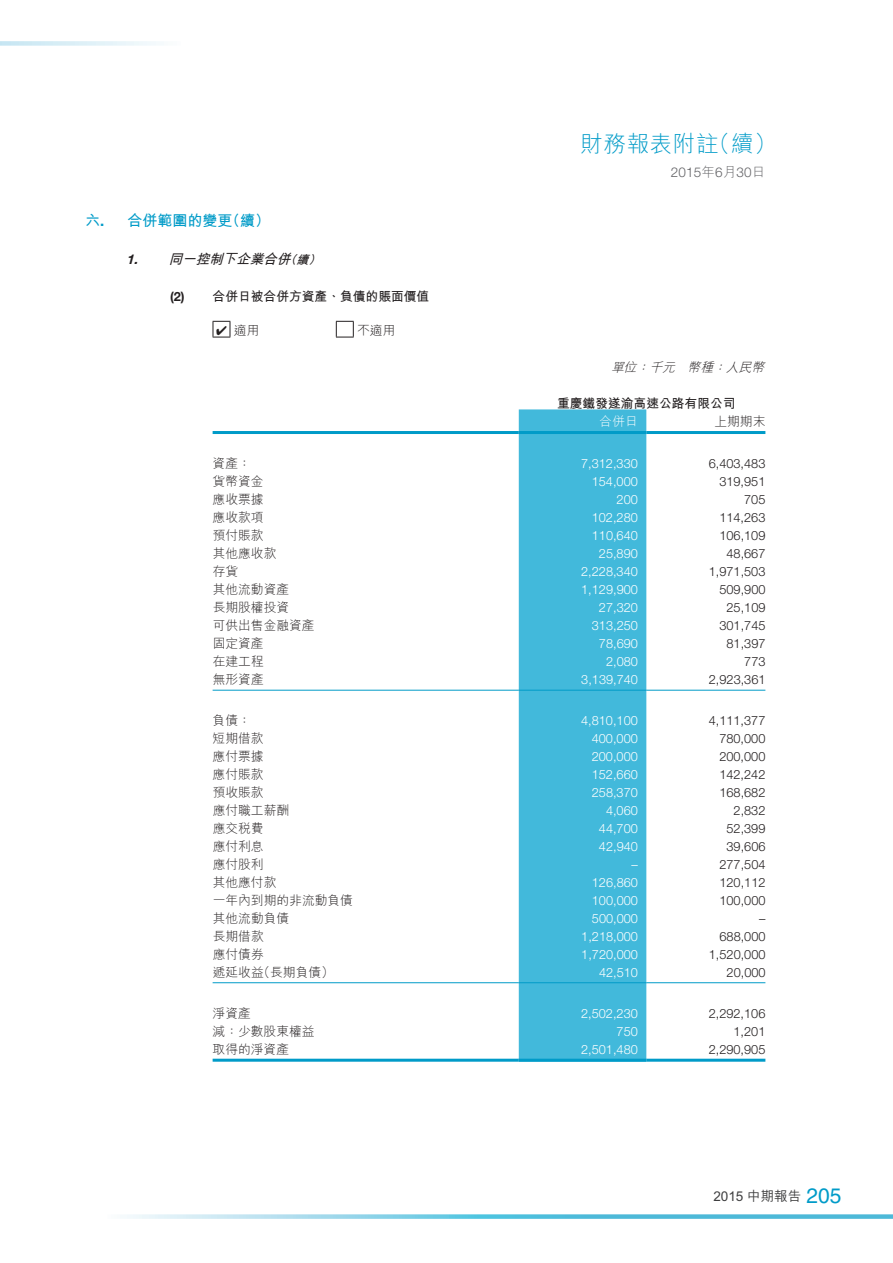
<style>
.page{position:relative;width:893px;height:1263px;background:#fff}
.page>*{position:absolute;margin:0;border:0;box-sizing:border-box;transform-origin:0 0}
.t1{font:300 22.5px "M Hei HK";letter-spacing:.03em;color:#009bc8}
.t2{font:21px "Helvetica LT Std";color:#009bc8}
.t3{font:700 15px "M Hei HK";color:#009bc8}
.t4{font:italic 700 13.5px "M Hei HK";color:#231f20}
.t5{font:300 13.5px "Helvetica Neue LT Std";letter-spacing:.015em;color:#636366}
.t6{font:500 13.5px "M Hei HK";color:#3e3e3f}
.t7{font:300 12.75px "Helvetica Neue LT Std";color:#fff}
.t8{font:300 12.75px "Helvetica Neue LT Std";color:#231f20}
.t9{font:300 12.75px "M Hei HK";color:#231f20}
.t10{font:700 12.75px "M Hei HK";color:#231f20}
.t11{font:italic 300 12.75px "M Hei HK";color:#231f20}
.t12{font:300 12.75px "M Hei HK";color:#fff}
.s1{font-family:"Helvetica Neue LT Std"}
.s2{font-size:12px}
.s3{font-family:"M Hei HK"}
</style>
<div class="page">
<svg style="left:0;top:41px;width:156px;height:5px"></svg>
<svg style="left:127px;top:1214px;width:766px;height:5px;background:#84cfe5"></svg>
<svg style="left:213px;top:321px;width:18px;height:17px"></svg>
<svg style="left:336px;top:321px;width:18px;height:17px"></svg>
<div style="left:519px;top:409px;width:127px;height:650px;background:#42b9db"></div>
<hr style="left:213px;top:431px;width:306px;height:3px;background:#009bc8">
<hr style="left:519px;top:431px;width:127px;height:3px;background:#009bc8">
<hr style="left:646px;top:431px;width:119px;height:3px;background:#009bc8">
<hr style="left:213px;top:690px;width:306px;height:1px;background:#009bc8">
<hr style="left:519px;top:690px;width:127px;height:1px;background:#009bc8">
<hr style="left:646px;top:690px;width:119px;height:1px;background:#009bc8">
<hr style="left:213px;top:982px;width:306px;height:1px;background:#009bc8">
<hr style="left:519px;top:982px;width:127px;height:1px;background:#009bc8">
<hr style="left:646px;top:982px;width:119px;height:1px;background:#009bc8">
<hr style="left:213px;top:1059px;width:306px;height:3px;background:#009bc8">
<hr style="left:519px;top:1059px;width:127px;height:3px;background:#009bc8">
<hr style="left:646px;top:1059px;width:119px;height:3px;background:#009bc8">
<h1 class="t1" style="left:580px;top:132px;width:198px">財務報表附註（續）</h1>
<p class="t3" style="left:85px;top:210px;width:187px">六<span class="s1">.</span> 合併範圍的變更（續）</p>
<p class="t4" style="left:126px;top:249px;width:200px"><span class="s1">1.</span> 同一控制下企業合併<span class="s2">（續）</span></p>
<p class="t10" style="left:170px;top:287px;width:261px"><span class="s1">(2)</span> 合併日被合併方資產、負債的賬面價值</p>
<p class="t9" style="left:216px;top:324px;width:45px">✔ 適用</p>
<p class="t9" style="left:357px;top:324px;width:40px">不適用</p>
<p class="t5" style="left:671px;top:164px;width:96px">2015<span class="s3">年</span>6<span class="s3">月</span>30<span class="s3">日</span></p>
<p class="t11" style="left:611px;top:361px;width:158px">單位：千元 幣種：人民幣</p>
<p class="t10" style="left:557px;top:394px;width:180px">重慶鐵發遂渝高速公路有限公司</p>
<p class="t12" style="left:600px;top:415px;width:40px">合併日</p>
<p class="t9" style="left:714px;top:415px;width:52px">上期期末</p>
<p class="t9" style="left:213px;top:457px;width:40px">資產：</p>
<p class="t7" style="left:581px;top:456px;width:58px">7,312,330</p>
<p class="t8" style="left:709px;top:456px;width:58px">6,403,483</p>
<p class="t9" style="left:213px;top:475px;width:52px">貨幣資金</p>
<p class="t7" style="left:592px;top:474px;width:48px">154,000</p>
<p class="t8" style="left:719px;top:474px;width:48px">319,951</p>
<p class="t9" style="left:213px;top:493px;width:52px">應收票據</p>
<p class="t7" style="left:617px;top:492px;width:23px">200</p>
<p class="t8" style="left:744px;top:492px;width:23px">705</p>
<p class="t9" style="left:213px;top:511px;width:52px">應收款項</p>
<p class="t7" style="left:592px;top:510px;width:48px">102,280</p>
<p class="t8" style="left:719px;top:510px;width:48px">114,263</p>
<p class="t9" style="left:213px;top:529px;width:52px">預付賬款</p>
<p class="t7" style="left:592px;top:528px;width:48px">110,640</p>
<p class="t8" style="left:719px;top:528px;width:48px">106,109</p>
<p class="t9" style="left:213px;top:547px;width:65px">其他應收款</p>
<p class="t7" style="left:599px;top:546px;width:40px">25,890</p>
<p class="t8" style="left:726px;top:546px;width:40px">48,667</p>
<p class="t9" style="left:213px;top:565px;width:27px">存貨</p>
<p class="t7" style="left:581px;top:564px;width:58px">2,228,340</p>
<p class="t8" style="left:709px;top:564px;width:58px">1,971,503</p>
<p class="t9" style="left:213px;top:583px;width:78px">其他流動資產</p>
<p class="t7" style="left:581px;top:582px;width:58px">1,129,900</p>
<p class="t8" style="left:719px;top:582px;width:48px">509,900</p>
<p class="t9" style="left:213px;top:601px;width:78px">長期股權投資</p>
<p class="t7" style="left:599px;top:600px;width:40px">27,320</p>
<p class="t8" style="left:726px;top:600px;width:40px">25,109</p>
<p class="t9" style="left:213px;top:619px;width:103px">可供出售金融資產</p>
<p class="t7" style="left:592px;top:618px;width:48px">313,250</p>
<p class="t8" style="left:719px;top:618px;width:48px">301,745</p>
<p class="t9" style="left:213px;top:637px;width:52px">固定資產</p>
<p class="t7" style="left:599px;top:636px;width:40px">78,690</p>
<p class="t8" style="left:726px;top:636px;width:40px">81,397</p>
<p class="t9" style="left:213px;top:655px;width:52px">在建工程</p>
<p class="t7" style="left:606px;top:654px;width:33px">2,080</p>
<p class="t8" style="left:744px;top:654px;width:23px">773</p>
<p class="t9" style="left:213px;top:673px;width:52px">無形資產</p>
<p class="t7" style="left:581px;top:672px;width:58px">3,139,740</p>
<p class="t8" style="left:709px;top:672px;width:58px">2,923,361</p>
<p class="t9" style="left:213px;top:714px;width:40px">負債：</p>
<p class="t7" style="left:581px;top:713px;width:58px">4,810,100</p>
<p class="t8" style="left:709px;top:713px;width:58px">4,111,377</p>
<p class="t9" style="left:213px;top:732px;width:52px">短期借款</p>
<p class="t7" style="left:592px;top:731px;width:48px">400,000</p>
<p class="t8" style="left:719px;top:731px;width:48px">780,000</p>
<p class="t9" style="left:213px;top:750px;width:52px">應付票據</p>
<p class="t7" style="left:592px;top:749px;width:48px">200,000</p>
<p class="t8" style="left:719px;top:749px;width:48px">200,000</p>
<p class="t9" style="left:213px;top:768px;width:52px">應付賬款</p>
<p class="t7" style="left:592px;top:767px;width:48px">152,660</p>
<p class="t8" style="left:719px;top:767px;width:48px">142,242</p>
<p class="t9" style="left:213px;top:786px;width:52px">預收賬款</p>
<p class="t7" style="left:592px;top:785px;width:48px">258,370</p>
<p class="t8" style="left:719px;top:785px;width:48px">168,682</p>
<p class="t9" style="left:213px;top:804px;width:78px">應付職工薪酬</p>
<p class="t7" style="left:606px;top:803px;width:33px">4,060</p>
<p class="t8" style="left:734px;top:803px;width:33px">2,832</p>
<p class="t9" style="left:213px;top:822px;width:52px">應交稅費</p>
<p class="t7" style="left:599px;top:821px;width:40px">44,700</p>
<p class="t8" style="left:726px;top:821px;width:40px">52,399</p>
<p class="t9" style="left:213px;top:840px;width:52px">應付利息</p>
<p class="t7" style="left:599px;top:839px;width:40px">42,940</p>
<p class="t8" style="left:726px;top:839px;width:40px">39,606</p>
<p class="t9" style="left:213px;top:858px;width:52px">應付股利</p>
<p class="t7" style="left:632px;top:857px;width:8px">–</p>
<p class="t8" style="left:719px;top:857px;width:48px">277,504</p>
<p class="t9" style="left:213px;top:876px;width:65px">其他應付款</p>
<p class="t7" style="left:592px;top:875px;width:48px">126,860</p>
<p class="t8" style="left:719px;top:875px;width:48px">120,112</p>
<p class="t9" style="left:213px;top:894px;width:142px">一年內到期的非流動負債</p>
<p class="t7" style="left:592px;top:893px;width:48px">100,000</p>
<p class="t8" style="left:719px;top:893px;width:48px">100,000</p>
<p class="t9" style="left:213px;top:912px;width:78px">其他流動負債</p>
<p class="t7" style="left:592px;top:911px;width:48px">500,000</p>
<p class="t8" style="left:759px;top:911px;width:8px">–</p>
<p class="t9" style="left:213px;top:930px;width:52px">長期借款</p>
<p class="t7" style="left:581px;top:929px;width:58px">1,218,000</p>
<p class="t8" style="left:719px;top:929px;width:48px">688,000</p>
<p class="t9" style="left:213px;top:948px;width:52px">應付債券</p>
<p class="t7" style="left:581px;top:947px;width:58px">1,720,000</p>
<p class="t8" style="left:709px;top:947px;width:58px">1,520,000</p>
<p class="t9" style="left:213px;top:966px;width:123px">遞延收益（長期負債）</p>
<p class="t7" style="left:599px;top:965px;width:40px">42,510</p>
<p class="t8" style="left:727px;top:965px;width:40px">20,000</p>
<p class="t9" style="left:213px;top:1006px;width:40px">淨資產</p>
<p class="t7" style="left:581px;top:1005px;width:58px">2,502,230</p>
<p class="t8" style="left:709px;top:1005px;width:58px">2,292,106</p>
<p class="t9" style="left:213px;top:1024px;width:103px">減：少數股東權益</p>
<p class="t7" style="left:617px;top:1023px;width:23px">750</p>
<p class="t8" style="left:733px;top:1023px;width:33px">1,201</p>
<p class="t9" style="left:213px;top:1042px;width:78px">取得的淨資產</p>
<p class="t7" style="left:581px;top:1041px;width:58px">2,501,480</p>
<p class="t8" style="left:709px;top:1041px;width:58px">2,290,905</p>
<h2 class="t2" style="left:806px;top:1183px;width:37px">205</h2>
<p class="t6" style="left:713px;top:1186px;width:89px">2015 中期報告</p>
</div>
